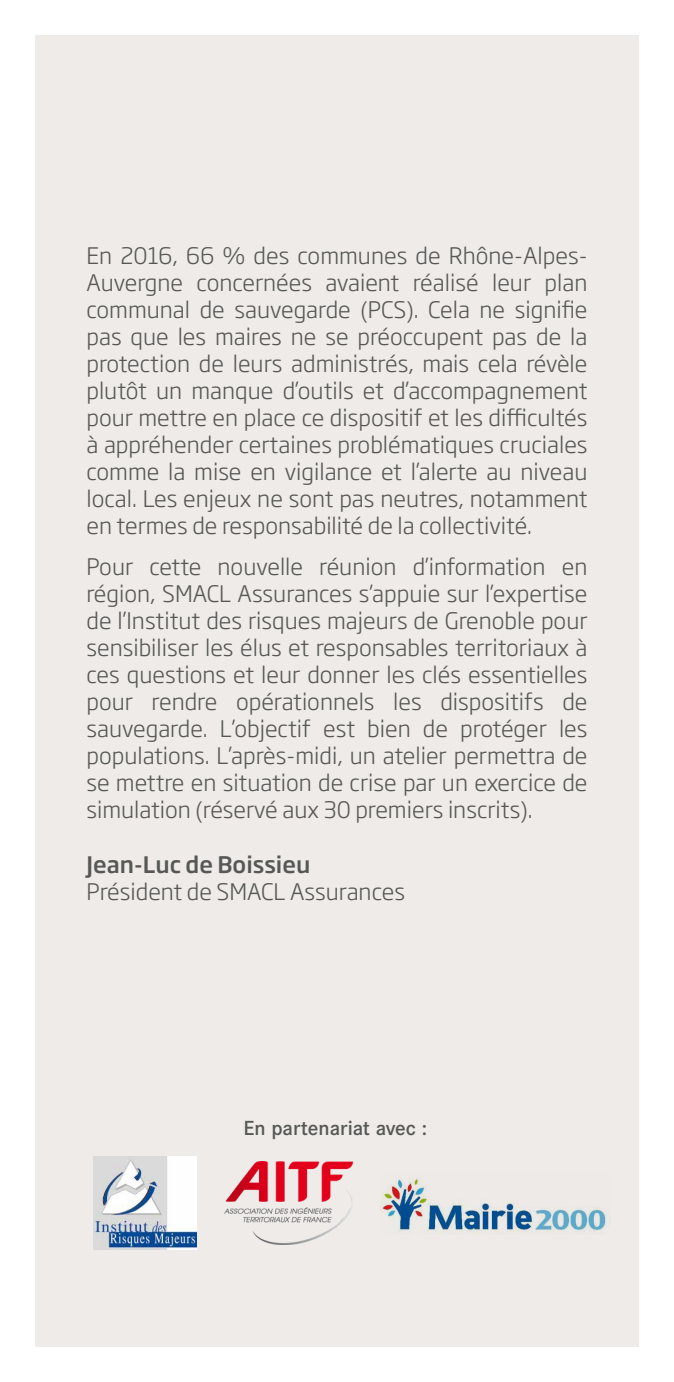
<style>
.page{position:relative;width:674px;height:1382px;background:#fff}
.page>*{position:absolute;margin:0;border:0;box-sizing:border-box;transform-origin:0 0}
.t1{font:300 22.5px/27px "Soho Gothic Pro";color:#575756;text-align:justify}
.t2{font:500 22.5px "Soho Gothic Pro";color:#575756}
.t3{font:500 20px "Corporate S";color:#575756}
</style>
<div class="page">
<div style="left:35px;top:35px;width:603px;height:1311px;background:#eeebe8"></div>
<img style="left:381px;top:1177px;width:225px;height:57px">
<img style="left:94px;top:1156px;width:102px;height:93px">
<img style="left:224px;top:1162px;width:128px;height:83px">
<p class="t1" style="left:86px;top:241px;width:502px">En 2016, 66 % des communes de Rhône-Alpes-Auvergne concernées avaient réalisé leur plan communal de sauvegarde (PCS). Cela ne signifie pas que les maires ne se préoccupent pas de la protection de leurs administrés, mais cela révèle plutôt un manque d’outils et d’accompagnement pour mettre en place ce dispositif et les difficultés à appréhender certaines problématiques cruciales comme la mise en vigilance et l’alerte au niveau local. Les enjeux ne sont pas neutres, notamment en termes de responsabilité de la collectivité.</p>
<p class="t1" style="left:86px;top:552px;width:502px">Pour cette nouvelle réunion d’information en région, SMACL Assurances s’appuie sur l’expertise de l’Institut des risques majeurs de Grenoble pour sensibiliser les élus et responsables territoriaux à ces questions et leur donner les clés essentielles pour rendre opérationnels les dispositifs de sauvegarde. L’objectif est bien de protéger les populations. L’après-midi, un atelier permettra de se mettre en situation de crise par un exercice de simulation (réservé aux 30 premiers inscrits).</p>
<p class="t2" style="left:86px;top:847px;width:225px">Jean-Luc de Boissieu</p>
<p class="t1" style="left:86px;top:877px;width:320px">Président de SMACL Assurances</p>
<p class="t3" style="left:243px;top:1116px;width:185px">En partenariat avec :</p>
</div>
